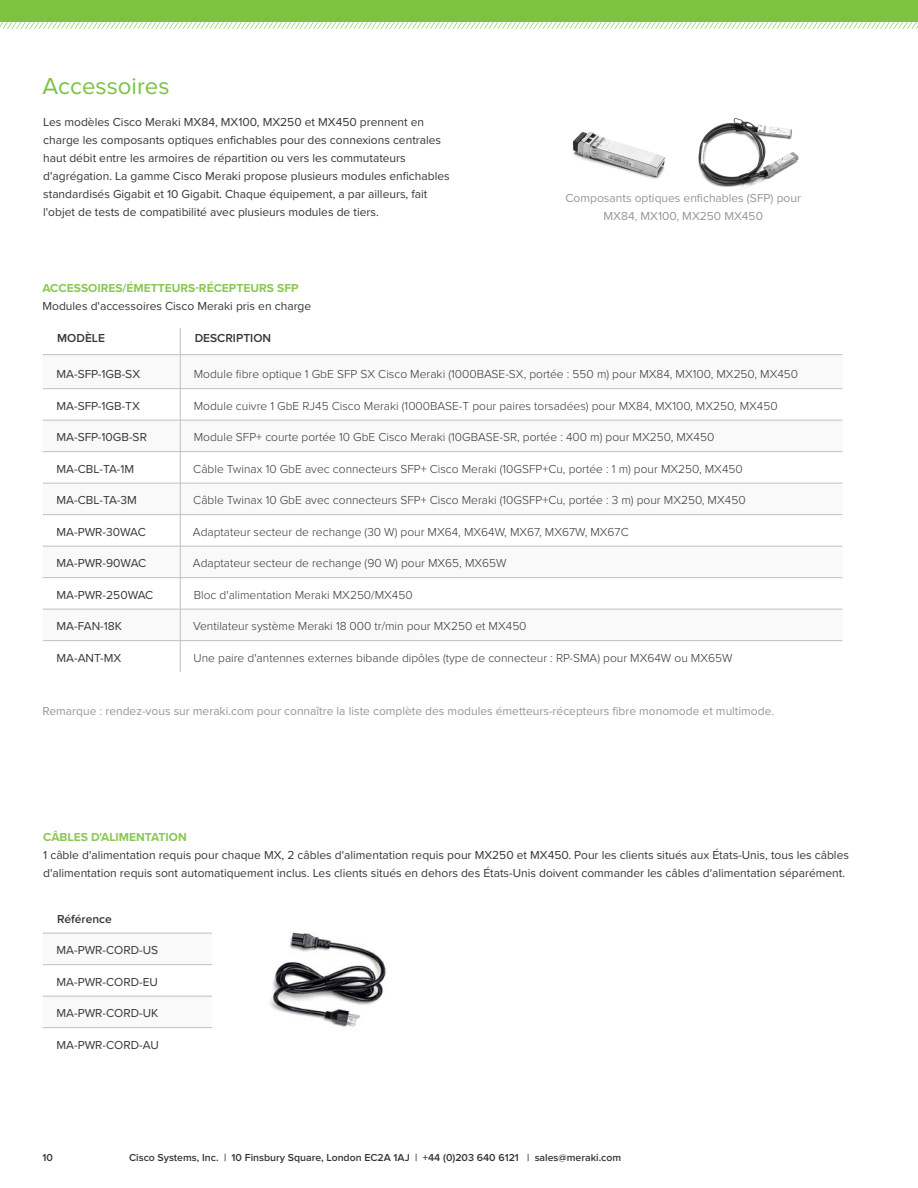
<style>
.page{position:relative;width:918px;height:1188px;background:#fff}
.page>*{position:absolute;margin:0;border:0;box-sizing:border-box;transform-origin:0 0}
.t1{font:24px "Proxima Nova";color:#7bc341}
.t2{font:12px/18px "Proxima Nova";color:#393535}
.t3{font:300 12px "Proxima Nova";color:#393535}
.t4{font:12px/18px "Proxima Nova";color:#969698;text-align:center}
.t5{font:700 12px "Proxima Nova";color:#8bc754}
.t6{font:600 12px "Proxima Nova";color:#393535}
.t7{font:600 10.5px "Proxima Nova";color:#393535}
</style>
<div class="page">
<div style="left:0;top:0;width:918px;height:22px;background:#7bc341"></div>
<svg style="left:0;top:22px;width:918px;height:7px"></svg>
<svg style="left:43px;top:355px;width:800px;height:160px"></svg>
<svg style="left:43px;top:515px;width:800px;height:157px"></svg>
<hr style="left:180px;top:354px;width:662px;height:1px;background:#c0bfc1">
<hr style="left:43px;top:388px;width:137px;height:1px;background:#c0bfc1">
<hr style="left:180px;top:388px;width:662px;height:1px;background:#c0bfc1">
<hr style="left:43px;top:420px;width:137px;height:1px;background:#c0bfc1">
<hr style="left:180px;top:420px;width:662px;height:1px;background:#c0bfc1">
<hr style="left:43px;top:451px;width:137px;height:1px;background:#c0bfc1">
<hr style="left:180px;top:451px;width:662px;height:1px;background:#c0bfc1">
<hr style="left:43px;top:483px;width:137px;height:1px;background:#c0bfc1">
<hr style="left:180px;top:483px;width:662px;height:1px;background:#c0bfc1">
<hr style="left:43px;top:514px;width:137px;height:1px;background:#c0bfc1">
<hr style="left:180px;top:514px;width:662px;height:1px;background:#c0bfc1">
<hr style="left:43px;top:546px;width:137px;height:1px;background:#c0bfc1">
<hr style="left:180px;top:546px;width:662px;height:1px;background:#c0bfc1">
<hr style="left:43px;top:577px;width:137px;height:1px;background:#c0bfc1">
<hr style="left:180px;top:577px;width:662px;height:1px;background:#c0bfc1">
<hr style="left:43px;top:609px;width:137px;height:1px;background:#c0bfc1">
<hr style="left:180px;top:609px;width:662px;height:1px;background:#c0bfc1">
<hr style="left:43px;top:640px;width:137px;height:1px;background:#c0bfc1">
<hr style="left:180px;top:640px;width:662px;height:1px;background:#c0bfc1">
<hr style="left:180px;top:355px;width:1px;height:33px;background:#c0bfc1">
<hr style="left:180px;top:389px;width:1px;height:31px;background:#c0bfc1">
<hr style="left:180px;top:420px;width:1px;height:31px;background:#c0bfc1">
<hr style="left:180px;top:452px;width:1px;height:31px;background:#c0bfc1">
<hr style="left:180px;top:483px;width:1px;height:31px;background:#c0bfc1">
<hr style="left:180px;top:515px;width:1px;height:31px;background:#c0bfc1">
<hr style="left:180px;top:546px;width:1px;height:31px;background:#c0bfc1">
<hr style="left:180px;top:578px;width:1px;height:31px;background:#c0bfc1">
<hr style="left:180px;top:609px;width:1px;height:31px;background:#c0bfc1">
<hr style="left:180px;top:641px;width:1px;height:31px;background:#c0bfc1">
<svg style="left:180px;top:328px;width:1px;height:26px"></svg>
<hr style="left:43px;top:354px;width:137px;height:1px;background:#c0bfc1">
<svg style="left:43px;top:995px;width:169px;height:1px"></svg>
<hr style="left:43px;top:964px;width:169px;height:1px;background:#c0bfc1">
<hr style="left:43px;top:996px;width:169px;height:1px;background:#c0bfc1">
<hr style="left:43px;top:1027px;width:169px;height:1px;background:#c0bfc1">
<hr style="left:43px;top:933px;width:169px;height:1px;background:#c0bfc1">
<img style="left:698px;top:118px;width:101px;height:70px">
<img style="left:572px;top:131px;width:93px;height:48px">
<img style="left:270px;top:932px;width:116px;height:95px">
<h1 class="t1" style="left:43px;top:68px;width:129px">Accessoires</h1>
<p class="t2" style="left:43px;top:112px;width:408px">Les modèles Cisco Meraki MX84, MX100, MX250 et MX450 prennent en charge les composants optiques enfichables pour des connexions centrales haut débit entre les armoires de répartition ou vers les commutateurs d'agrégation. La gamme Cisco Meraki propose plusieurs modules enfichables standardisés Gigabit et 10 Gigabit. Chaque équipement, a par ailleurs, fait l'objet de tests de compatibilité avec plusieurs modules de tiers.</p>
<p class="t5" style="left:43px;top:279px;width:258px">ACCESSOIRES/ÉMETTEURS-RÉCEPTEURS SFP</p>
<p class="t2" style="left:43px;top:297px;width:270px">Modules d'accessoires Cisco Meraki pris en charge</p>
<p class="t4" style="left:566px;top:189px;width:237px">Composants optiques enfichables (SFP) pour<br>MX84, MX100, MX250 MX450</p>
<p class="t6" style="left:57px;top:331px;width:49px">MODÈLE</p>
<p class="t6" style="left:195px;top:331px;width:78px">DESCRIPTION</p>
<p class="t2" style="left:56px;top:365px;width:85px">MA-SFP-1GB-SX</p>
<p class="t3" style="left:194px;top:367px;width:606px">Module fibre optique 1 GbE SFP SX Cisco Meraki (1000BASE-SX, portée : 550 m) pour MX84, MX100, MX250, MX450</p>
<p class="t2" style="left:56px;top:396px;width:85px">MA-SFP-1GB-TX</p>
<p class="t3" style="left:194px;top:399px;width:585px">Module cuivre 1 GbE RJ45 Cisco Meraki (1000BASE-T pour paires torsadées) pour MX84, MX100, MX250, MX450</p>
<p class="t2" style="left:56px;top:428px;width:92px">MA-SFP-10GB-SR</p>
<p class="t3" style="left:194px;top:430px;width:522px">Module SFP+ courte portée 10 GbE Cisco Meraki (10GBASE-SR, portée : 400 m) pour MX250, MX450</p>
<p class="t2" style="left:56px;top:459px;width:79px">MA-CBL-TA-1M</p>
<p class="t3" style="left:193px;top:462px;width:551px">Câble Twinax 10 GbE avec connecteurs SFP+ Cisco Meraki (10GSFP+Cu, portée : 1 m) pour MX250, MX450</p>
<p class="t2" style="left:56px;top:491px;width:82px">MA-CBL-TA-3M</p>
<p class="t3" style="left:193px;top:493px;width:554px">Câble Twinax 10 GbE avec connecteurs SFP+ Cisco Meraki (10GSFP+Cu, portée : 3 m) pour MX250, MX450</p>
<p class="t2" style="left:56px;top:522px;width:91px">MA-PWR-30WAC</p>
<p class="t3" style="left:193px;top:525px;width:437px">Adaptateur secteur de rechange (30 W) pour MX64, MX64W, MX67, MX67W, MX67C</p>
<p class="t2" style="left:56px;top:554px;width:91px">MA-PWR-90WAC</p>
<p class="t3" style="left:193px;top:556px;width:315px">Adaptateur secteur de rechange (90 W) pour MX65, MX65W</p>
<p class="t2" style="left:56px;top:585px;width:98px">MA-PWR-250WAC</p>
<p class="t3" style="left:194px;top:588px;width:220px">Bloc d'alimentation Meraki MX250/MX450</p>
<p class="t2" style="left:56px;top:617px;width:67px">MA-FAN-18K</p>
<p class="t3" style="left:193px;top:619px;width:335px">Ventilateur système Meraki 18 000 tr/min pour MX250 et MX450</p>
<p class="t2" style="left:56px;top:648px;width:66px">MA-ANT-MX</p>
<p class="t3" style="left:194px;top:651px;width:540px">Une paire d'antennes externes bibande dipôles (type de connecteur : RP-SMA) pour MX64W ou MX65W</p>
<p class="t4" style="left:43px;top:702px;width:733px">Remarque : rendez-vous sur meraki.com pour connaître la liste complète des modules émetteurs-récepteurs fibre monomode et multimode.</p>
<p class="t5" style="left:43px;top:828px;width:145px">CÂBLES D'ALIMENTATION</p>
<p class="t2" style="left:43px;top:846px;width:807px">1 câble d'alimentation requis pour chaque MX, 2 câbles d'alimentation requis pour MX250 et MX450. Pour les clients situés aux États-Unis, tous les câbles d'alimentation requis sont automatiquement inclus. Les clients situés en dehors des États-Unis doivent commander les câbles d'alimentation séparément.</p>
<p class="t6" style="left:57px;top:912px;width:56px">Référence</p>
<p class="t2" style="left:56px;top:941px;width:103px">MA-PWR-CORD-US</p>
<p class="t2" style="left:56px;top:972px;width:103px">MA-PWR-CORD-EU</p>
<p class="t2" style="left:56px;top:1004px;width:103px">MA-PWR-CORD-UK</p>
<p class="t2" style="left:56px;top:1035px;width:104px">MA-PWR-CORD-AU</p>
<p class="t7" style="left:43px;top:1152px;width:12px">10</p>
<p class="t7" style="left:129px;top:1151px;width:494px">Cisco Systems, Inc. | 10 Finsbury Square, London EC2A 1AJ | +44 (0)203 640 6121 | sales@meraki.com</p>
</div>
